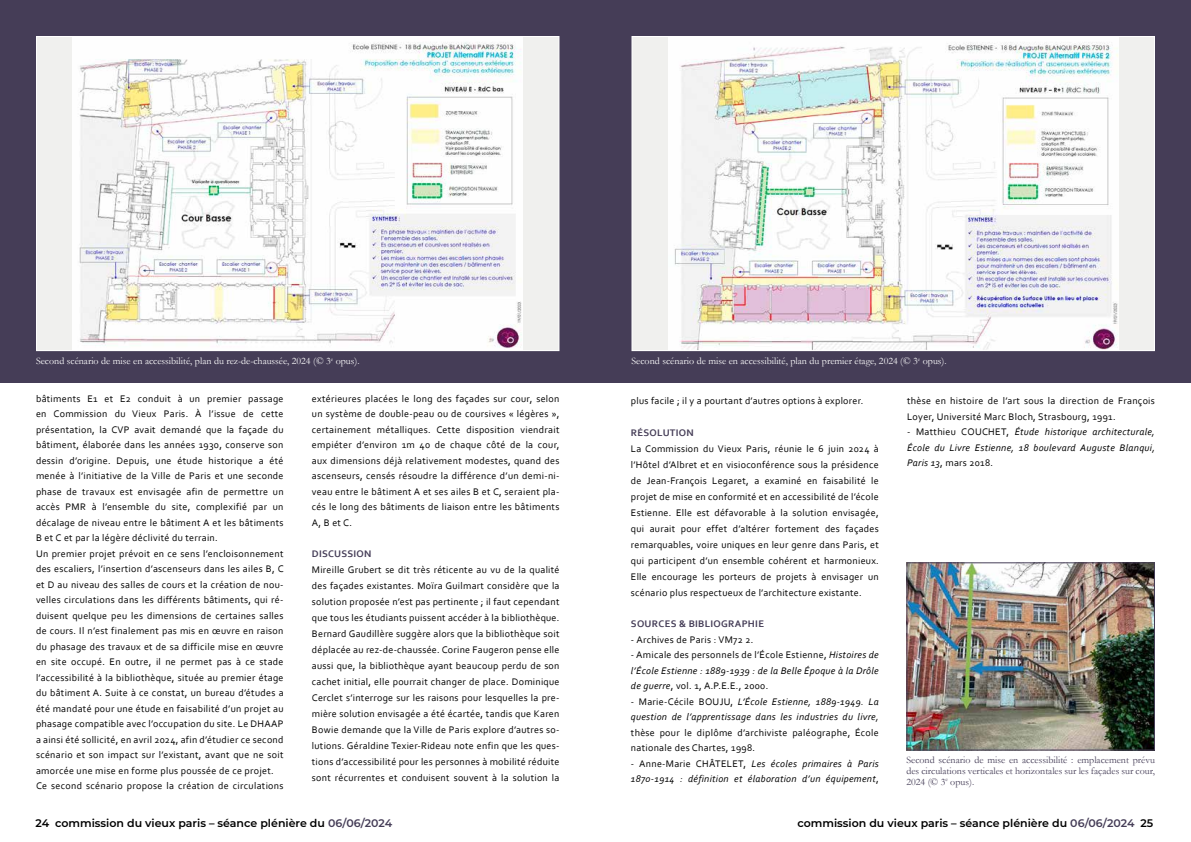
<style>
.page{position:relative;width:1191px;height:842px;background:#fff}
.page>*{position:absolute;margin:0;border:0;box-sizing:border-box;transform-origin:0 0}
.t1{font:600 11px "Montserrat";color:#000}
.t2{font:10px/15.5px "Corbel";letter-spacing:.03em;color:#000;text-align:justify}
.t3{font:italic 10px/15.5px "Corbel";letter-spacing:.03em;color:#000;text-align:justify}
.t4{font:10px "Garamond";color:#fff}
.t5{font:10px/11px "Garamond";color:#453d57;text-align:justify}
.t6{font:700 10px "Corbel";letter-spacing:.03em;color:#453d57}
.s1{font-style:normal}
.s2{color:#453d57}
</style>
<div class="page">
<div style="left:595px;top:0;width:596px;height:383px;background:#453d57"></div>
<div style="left:0;top:0;width:595px;height:383px;background:#453d57"></div>
<div style="left:36px;top:36px;width:523px;height:315px;background:#f0f0ee"></div>
<img style="left:73px;top:38px;width:450px;height:311px">
<div style="left:36px;top:36px;width:523px;height:315px;border:1px solid #fff"></div>
<div style="left:632px;top:36px;width:522px;height:315px;background:#f0f0ee"></div>
<img style="left:668px;top:38px;width:450px;height:311px">
<div style="left:631px;top:36px;width:524px;height:315px;border:1px solid #fff"></div>
<img style="left:908px;top:564px;width:245px;height:184px">
<div style="left:906px;top:562px;width:249px;height:188px;border:1px solid #453d57"></div>
<p class="t4" style="left:36px;top:354px;width:325px">Second scénario de mise en accessibilité, plan du rez-de-chaussée, 2024 (© 3<sup>e</sup> opus).</p>
<p class="t4" style="left:631px;top:354px;width:317px">Second scénario de mise en accessibilité, plan du premier étage, 2024 (© 3<sup>e</sup> opus).</p>
<p class="t2" style="left:36px;top:390px;width:249px;text-align:left">bâtiments E1 et E2 conduit à un premier passage en Commission du Vieux Paris. À l’issue de cette présentation, la CVP avait demandé que la façade du bâtiment, élaborée dans les années 1930, conserve son dessin d’origine. Depuis, une étude historique a été menée à l’initiative de la Ville de Paris et une seconde phase de travaux est envisagée afin de permettre un accès PMR à l’ensemble du site, complexifié par un décalage de niveau entre le bâtiment A et les bâtiments B et C et par la légère déclivité du terrain.<br>Un premier projet prévoit en ce sens l’encloisonnement des escaliers, l’insertion d’ascenseurs dans les ailes B, C et D au niveau des salles de cours et la création de nou&shy;velles circulations dans les différents bâtiments, qui ré&shy;duisent quelque peu les dimensions de certaines salles de cours. Il n’est finalement pas mis en œuvre en raison du phasage des travaux et de sa difficile mise en œuvre en site occupé. En outre, il ne permet pas à ce stade l’accessibilité à la bibliothèque, située au premier étage du bâtiment A. Suite à ce constat, un bureau d’études a été mandaté pour une étude en faisabilité d’un projet au phasage compatible avec l’occupation du site. Le DHAAP a ainsi été sollicité, en avril 2024, afin d’étudier ce second scénario et son impact sur l’existant, avant que ne soit amorcée une mise en forme plus poussée de ce projet.<br>Ce second scénario propose la création de circulations</p>
<p class="t2" style="left:312px;top:390px;width:249px">extérieures placées le long des façades sur cour, selon un système de double-peau ou de coursives « légères », certainement métalliques. Cette disposition viendrait empiéter d’environ 1m 40 de chaque côté de la cour, aux dimensions déjà relativement modestes, quand des ascenseurs, censés résoudre la différence d’un demi-ni&shy;veau entre le bâtiment A et ses ailes B et C, seraient pla&shy;cés le long des bâtiments de liaison entre les bâtiments A, B et C.</p>
<p class="t6" style="left:312px;top:547px;width:61px">DISCUSSION</p>
<p class="t2" style="left:312px;top:561px;width:249px;line-height:16px">Mireille Grubert se dit très réticente au vu de la qualité des façades existantes. Moïra Guilmart considère que la solution proposée n’est pas pertinente ; il faut cependant que tous les étudiants puissent accéder à la bibliothèque.<br>Bernard Gaudillère suggère alors que la bibliothèque soit déplacée au rez-de-chaussée. Corine Faugeron pense elle aussi que, la bibliothèque ayant beaucoup perdu de son cachet initial, elle pourrait changer de place. Dominique Cerclet s’interroge sur les raisons pour lesquelles la pre&shy;mière solution envisagée a été écartée, tandis que Karen Bowie demande que la Ville de Paris explore d’autres so&shy;lutions. Géraldine Texier-Rideau note enfin que les ques&shy;tions d’accessibilité pour les personnes à mobilité réduite sont récurrentes et conduisent souvent à la solution la</p>
<p class="t2" style="left:631px;top:393px;width:234px">plus facile ; il y a pourtant d’autres options à explorer.</p>
<p class="t6" style="left:631px;top:427px;width:64px">RÉSOLUTION</p>
<p class="t2" style="left:631px;top:441px;width:249px;line-height:16px">La Commission du Vieux Paris, réunie le 6 juin 2024 à l’Hôtel d’Albret et en visioconférence sous la présidence de Jean-François Legaret, a examiné en faisabilité le projet de mise en conformité et en accessibilité de l’école Estienne. Elle est défavorable à la solution envisagée, qui aurait pour effet d’altérer fortement des façades remarquables, voire uniques en leur genre dans Paris, et qui participent d’un ensemble cohérent et harmonieux.<br>Elle encourage les porteurs de projets à envisager un scénario plus respectueux de l’architecture existante.</p>
<p class="t6" style="left:631px;top:618px;width:135px">SOURCES &amp; BIBLIOGRAPHIE</p>
<p class="t2" style="left:631px;top:631px;width:124px">- Archives de Paris : VM72 2.</p>
<p class="t3" style="left:631px;top:647px;width:249px"><span class="s1">- Amicale des personnels de l’École Estienne,</span> Histoires de l’École Estienne : 1889-1939 : de la Belle Époque à la Drôle de guerre<span class="s1">, vol. 1, A.P.E.E., 2000.</span></p>
<p class="t3" style="left:631px;top:693px;width:249px"><span class="s1">- Marie-Cécile BOUJU,</span> L’École Estienne, 1889-1949. La question de l’apprentissage dans les industries du livre,</p>
<p class="t2" style="left:631px;top:724px;width:249px">thèse pour le diplôme d’archiviste paléographe, École nationale des Chartes, 1998.</p>
<p class="t3" style="left:631px;top:755px;width:249px"><span class="s1">- Anne-Marie CHÂTELET,</span> Les écoles primaires à Paris<br>1870-1914 : définition et élaboration d’un équipement<span class="s1">,</span></p>
<p class="t2" style="left:907px;top:393px;width:249px">thèse en histoire de l’art sous la direction de François<br>Loyer, Université Marc Bloch, Strasbourg, 1991.</p>
<p class="t3" style="left:907px;top:424px;width:249px"><span class="s1">- Matthieu COUCHET,</span> Étude historique architecturale, École du Livre Estienne, 18 boulevard Auguste Blanqui, Paris 13<span class="s1">, mars 2018.</span></p>
<p class="t5" style="left:906px;top:754px;width:250px">Second scénario de mise en accessibilité : emplacement prévu des circulations verticales et horizontales sur les façades sur cour, 2024 (© 3<sup>e</sup> opus).</p>
<p class="t1" style="left:35px;top:816px;width:358px">24 commission du vieux paris – séance plénière du <span class="s2">06/06/2024</span></p>
<p class="t1" style="left:797px;top:815px;width:357px">commission du vieux paris – séance plénière du <span class="s2">06/06/2024</span> 25</p>
</div>
